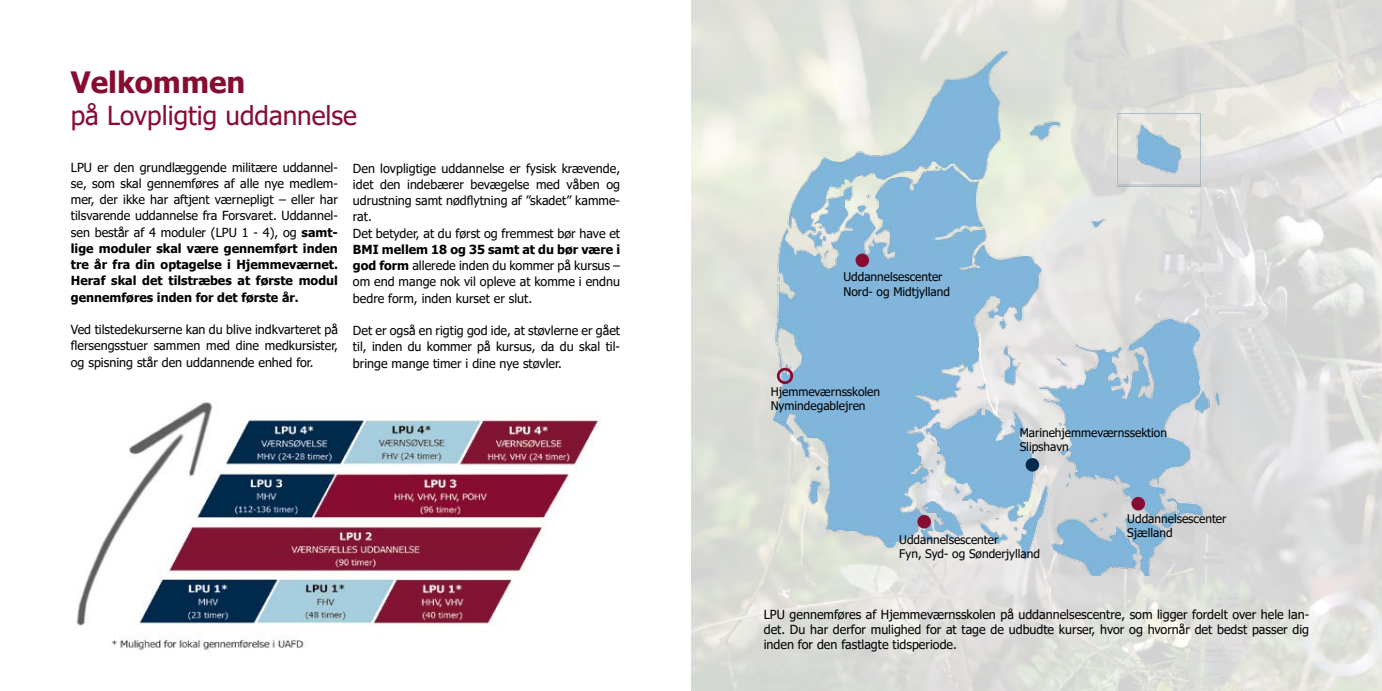
<style>
.page{position:relative;width:1382px;height:691px;background:#fff}
.page>*{position:absolute;margin:0;border:0;box-sizing:border-box;transform-origin:0 0}
.t1{font:700 29.38px "Tahoma";color:#880c32}
.t2{font:26.12px "Tahoma";color:#880c32}
.t3{font:12.5px/16.2px "Tahoma";color:#000;text-align:justify}
.t4{font:11.88px/14.2px "Tahoma";color:#000}
.s1{font-weight:700}
</style>
<div class="page">
<img style="left:691px;top:0;width:691px;height:691px">
<img style="left:773px;top:23px;width:458px;height:553px">
<div style="left:855px;top:254px;width:14px;height:13px;background:#880c32;border-radius:50%"></div>
<div style="left:917px;top:515px;width:14px;height:13px;background:#880c32;border-radius:50%"></div>
<div style="left:1026px;top:458px;width:13px;height:14px;background:#002a4c;border-radius:50%"></div>
<div style="left:1131px;top:497px;width:14px;height:13px;background:#880c32;border-radius:50%"></div>
<div style="left:777px;top:368px;width:16px;height:16px;border:3px solid #880c32;border-radius:50%"></div>
<img style="left:76px;top:402px;width:524px;height:248px">
<h1 class="t1" style="left:71px;top:62px;width:176px">Velkommen</h1>
<h2 class="t2" style="left:71px;top:98px;width:288px">på Lovpligtig uddannelse</h2>
<p class="t3" style="left:71px;top:160px;width:269px">LPU er den grundlæggende militære uddannel&shy;se, som skal gennemføres af alle nye medlem&shy;mer, der ikke har aftjent værnepligt – eller har tilsvarende uddannelse fra Forsvaret. Uddannel&shy;sen består af 4 moduler (LPU 1 - 4), og <span class="s1">samt&shy;lige moduler skal være gennemført inden tre år fra din optagelse i Hjemmeværnet.<br>Heraf skal det tilstræbes at første modul gennemføres inden for det første år.</span></p>
<p class="t3" style="left:71px;top:322px;width:269px">Ved tilstedekurserne kan du blive indkvarteret på flersengsstuer sammen med dine medkursister, og spisning står den uddannende enhed for.</p>
<p class="t3" style="left:353px;top:161px;width:269px;text-align:left">Den lovpligtige uddannelse er fysisk krævende, idet den indebærer bevægelse med våben og udrustning samt nødflytning af ”skadet” kamme&shy;rat.<br>Det betyder, at du først og fremmest bør have et</p>
<p class="t3" style="left:353px;top:242px;width:269px"><span class="s1">BMI mellem 18 og 35 samt at du bør være i god form</span> allerede inden du kommer på kursus – om end mange nok vil opleve at komme i endnu bedre form, inden kurset er slut.</p>
<p class="t3" style="left:353px;top:323px;width:269px">Det er også en rigtig god ide, at støvlerne er gået til, inden du kommer på kursus, da du skal til&shy;bringe mange timer i dine nye støvler.</p>
<p class="t4" style="left:843px;top:271px;width:108px">Uddannelsescenter<br>Nord- og Midtjylland</p>
<p class="t4" style="left:771px;top:385px;width:111px">Hjemmeværnsskolen<br>Nymindegablejren</p>
<p class="t4" style="left:1020px;top:426px;width:149px">Marinehjemmeværnssektion<br>Slipshavn</p>
<p class="t4" style="left:899px;top:533px;width:142px">Uddannelsescenter<br>Fyn, Syd- og Sønderjylland</p>
<p class="t4" style="left:1127px;top:512px;width:101px">Uddannelsescenter<br>Sjælland</p>
<p class="t3" style="left:764px;top:608px;width:547px;line-height:15px">LPU gennemføres af Hjemmeværnsskolen på uddannelsescentre, som ligger fordelt over hele lan&shy;det. Du har derfor mulighed for at tage de udbudte kurser, hvor og hvornår det bedst passer dig inden for den fastlagte tidsperiode.</p>
</div>
